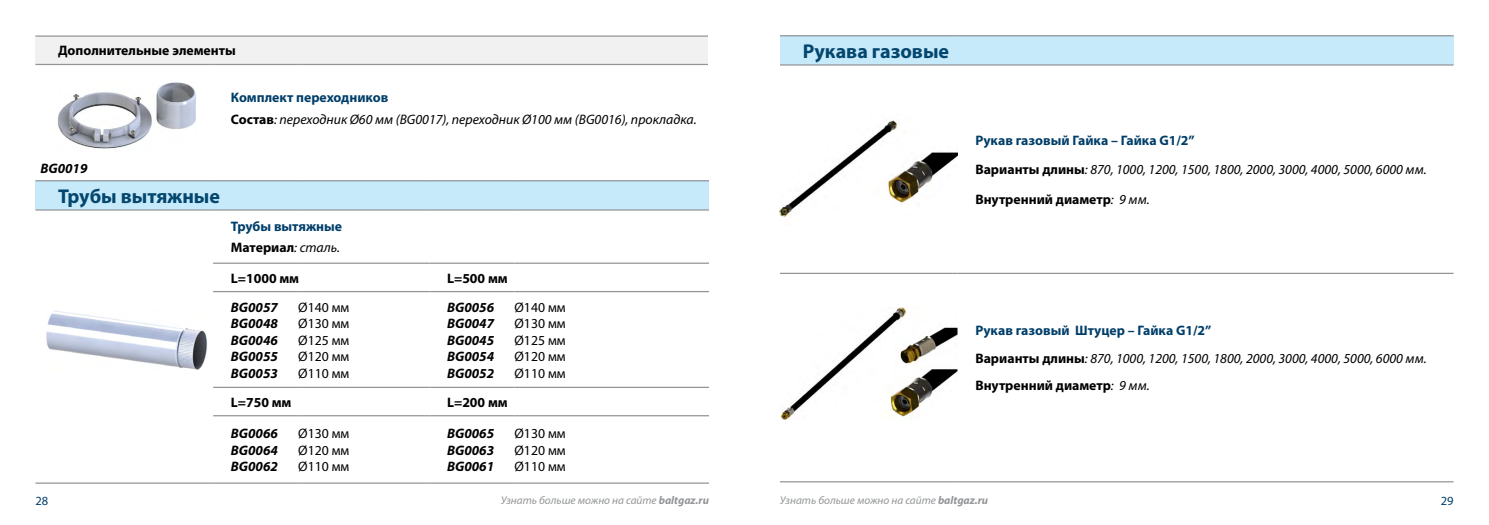
<style>
.page{position:relative;width:1489px;height:525px;background:#fff}
.page>*{position:absolute;margin:0;border:0;box-sizing:border-box;transform-origin:0 0}
.t1{font:700 20px "Myriad Pro";color:#03466e}
.t2{font:italic 13.75px/29.4px "Myriad Pro";color:#000}
.t3{font:italic 700 13.75px/16.5px "Myriad Pro";color:#000;text-align:justify}
.t4{font:13.75px/16.5px "Myriad Pro";color:#000;text-align:justify}
.t5{font:700 13.75px "Myriad Pro";color:#000}
.t6{font:700 13.75px/21.2px "Myriad Pro";color:#003e69}
.t7{font:12.5px "Myriad Pro";color:#003e69}
.t8{font:italic 11.25px "Myriad Pro";color:#939598}
.s1{font-weight:700;font-style:normal;color:#003e69}
.s2{font-weight:700;font-style:normal}
.s3{color:#000}
.s4{font-weight:400;font-style:italic;color:#000}
.s5{font-weight:700}
</style>
<div class="page">
<div style="left:780px;top:36px;width:673px;height:29px;background:#c7eafb"></div>
<hr style="left:780px;top:35px;width:177px;height:1px;background:#939598">
<hr style="left:957px;top:35px;width:496px;height:1px;background:#939598">
<hr style="left:780px;top:64px;width:177px;height:2px;background:#939598">
<hr style="left:957px;top:64px;width:496px;height:2px;background:#939598">
<hr style="left:780px;top:272px;width:177px;height:2px;background:#939598">
<hr style="left:957px;top:272px;width:496px;height:2px;background:#939598">
<hr style="left:780px;top:481px;width:177px;height:1px;background:#939598">
<hr style="left:957px;top:481px;width:496px;height:1px;background:#939598">
<img style="left:780px;top:120px;width:177px;height:98px">
<img style="left:780px;top:307px;width:177px;height:112px">
<div style="left:35px;top:36px;width:673px;height:28px;background:#f1f1f2"></div>
<hr style="left:35px;top:35px;width:178px;height:2px;background:#939598">
<hr style="left:213px;top:35px;width:85px;height:2px;background:#939598">
<hr style="left:298px;top:35px;width:410px;height:2px;background:#939598">
<hr style="left:35px;top:64px;width:178px;height:1px;background:#939598">
<hr style="left:213px;top:64px;width:85px;height:1px;background:#939598">
<hr style="left:298px;top:64px;width:410px;height:1px;background:#939598">
<img style="left:58px;top:82px;width:138px;height:67px">
<div style="left:35px;top:181px;width:674px;height:29px;background:#c7eafb"></div>
<hr style="left:35px;top:180px;width:178px;height:1px;background:#939598">
<hr style="left:213px;top:180px;width:85px;height:1px;background:#939598">
<hr style="left:298px;top:180px;width:131px;height:1px;background:#939598">
<hr style="left:429px;top:180px;width:85px;height:1px;background:#939598">
<hr style="left:514px;top:180px;width:195px;height:1px;background:#939598">
<hr style="left:35px;top:209px;width:178px;height:1px;background:#939598">
<hr style="left:213px;top:209px;width:85px;height:1px;background:#939598">
<hr style="left:298px;top:209px;width:131px;height:1px;background:#939598">
<hr style="left:429px;top:209px;width:85px;height:1px;background:#939598">
<hr style="left:514px;top:209px;width:195px;height:1px;background:#939598">
<hr style="left:213px;top:262px;width:85px;height:2px;background:#939598">
<hr style="left:298px;top:262px;width:131px;height:2px;background:#939598">
<hr style="left:429px;top:262px;width:85px;height:2px;background:#939598">
<hr style="left:514px;top:262px;width:195px;height:2px;background:#939598">
<hr style="left:213px;top:291px;width:85px;height:1px;background:#939598">
<hr style="left:298px;top:291px;width:131px;height:1px;background:#939598">
<hr style="left:429px;top:291px;width:85px;height:1px;background:#939598">
<hr style="left:514px;top:291px;width:195px;height:1px;background:#939598">
<hr style="left:213px;top:386px;width:85px;height:2px;background:#939598">
<hr style="left:298px;top:386px;width:131px;height:2px;background:#939598">
<hr style="left:429px;top:386px;width:85px;height:2px;background:#939598">
<hr style="left:514px;top:386px;width:195px;height:2px;background:#939598">
<hr style="left:213px;top:415px;width:85px;height:1px;background:#939598">
<hr style="left:298px;top:415px;width:131px;height:1px;background:#939598">
<hr style="left:429px;top:415px;width:85px;height:1px;background:#939598">
<hr style="left:514px;top:415px;width:195px;height:1px;background:#939598">
<hr style="left:35px;top:482px;width:178px;height:1px;background:#939598">
<hr style="left:213px;top:482px;width:85px;height:1px;background:#939598">
<hr style="left:298px;top:482px;width:131px;height:1px;background:#939598">
<hr style="left:429px;top:482px;width:85px;height:1px;background:#939598">
<hr style="left:514px;top:482px;width:195px;height:1px;background:#939598">
<img style="left:46px;top:310px;width:161px;height:60px">
<p class="t5" style="left:58px;top:42px;width:179px">Дополнительные элементы</p>
<p class="t2" style="left:231px;top:87px;width:467px;line-height:21.2px"><span class="s1">Комплект переходников<br></span><span class="s2">Состав</span>: переходник Ø60 мм (BG0017), переходник Ø100 мм (BG0016), прокладка.</p>
<p class="t3" style="left:40px;top:160px;width:49px">BG0019</p>
<h1 class="t1" style="left:58px;top:183px;width:163px">Трубы вытяжные</h1>
<p class="t6" style="left:231px;top:215px;width:113px">Трубы вытяжные<br><span class="s3">Материал</span><span class="s4">: сталь.</span></p>
<p class="t5" style="left:231px;top:269px;width:70px">L=1000 мм</p>
<p class="t5" style="left:447px;top:269px;width:62px">L=500 мм</p>
<p class="t3" style="left:231px;top:298px;width:49px">BG0057<br>BG0048<br>BG0046<br>BG0055<br>BG0053</p>
<p class="t4" style="left:298px;top:298px;width:53px">Ø140 мм Ø130 мм Ø125 мм Ø120 мм Ø110 мм</p>
<p class="t3" style="left:447px;top:298px;width:49px">BG0056<br>BG0047<br>BG0045<br>BG0054<br>BG0052</p>
<p class="t4" style="left:514px;top:298px;width:53px">Ø140 мм Ø130 мм Ø125 мм Ø120 мм Ø110 мм</p>
<p class="t5" style="left:231px;top:393px;width:62px">L=750 мм</p>
<p class="t5" style="left:447px;top:393px;width:62px">L=200 мм</p>
<p class="t3" style="left:231px;top:424px;width:49px">BG0066<br>BG0064<br>BG0062</p>
<p class="t4" style="left:298px;top:425px;width:53px">Ø130 мм Ø120 мм Ø110 мм</p>
<p class="t3" style="left:447px;top:424px;width:49px">BG0065<br>BG0063<br>BG0061</p>
<p class="t4" style="left:514px;top:425px;width:53px">Ø130 мм Ø120 мм Ø110 мм</p>
<h1 class="t1" style="left:802px;top:38px;width:148px">Рукава газовые</h1>
<p class="t2" style="left:975px;top:125px;width:453px"><span class="s1">Рукав газовый Гайка – Гайка G1/2”<br></span><span class="s2">Варианты длины</span>: 870, 1000, 1200, 1500, 1800, 2000, 3000, 4000, 5000, 6000 мм.<br><span class="s2">Внутренний диаметр</span>: 9 мм.</p>
<p class="t2" style="left:975px;top:316px;width:453px;line-height:27.5px"><span class="s1">Рукав газовый Штуцер – Гайка G1/2”<br></span><span class="s2">Варианты длины</span>: 870, 1000, 1200, 1500, 1800, 2000, 3000, 4000, 5000, 6000 мм.<br><span class="s2">Внутренний диаметр</span>: 9 мм.</p>
<p class="t7" style="left:35px;top:492px;width:14px">28</p>
<p class="t8" style="left:500px;top:493px;width:210px">Узнать больше можно на сайте <span class="s5">baltgaz.ru</span></p>
<p class="t8" style="left:780px;top:493px;width:210px">Узнать больше можно на сайте <span class="s5">baltgaz.ru</span></p>
<p class="t7" style="left:1440px;top:492px;width:14px">29</p>
</div>
